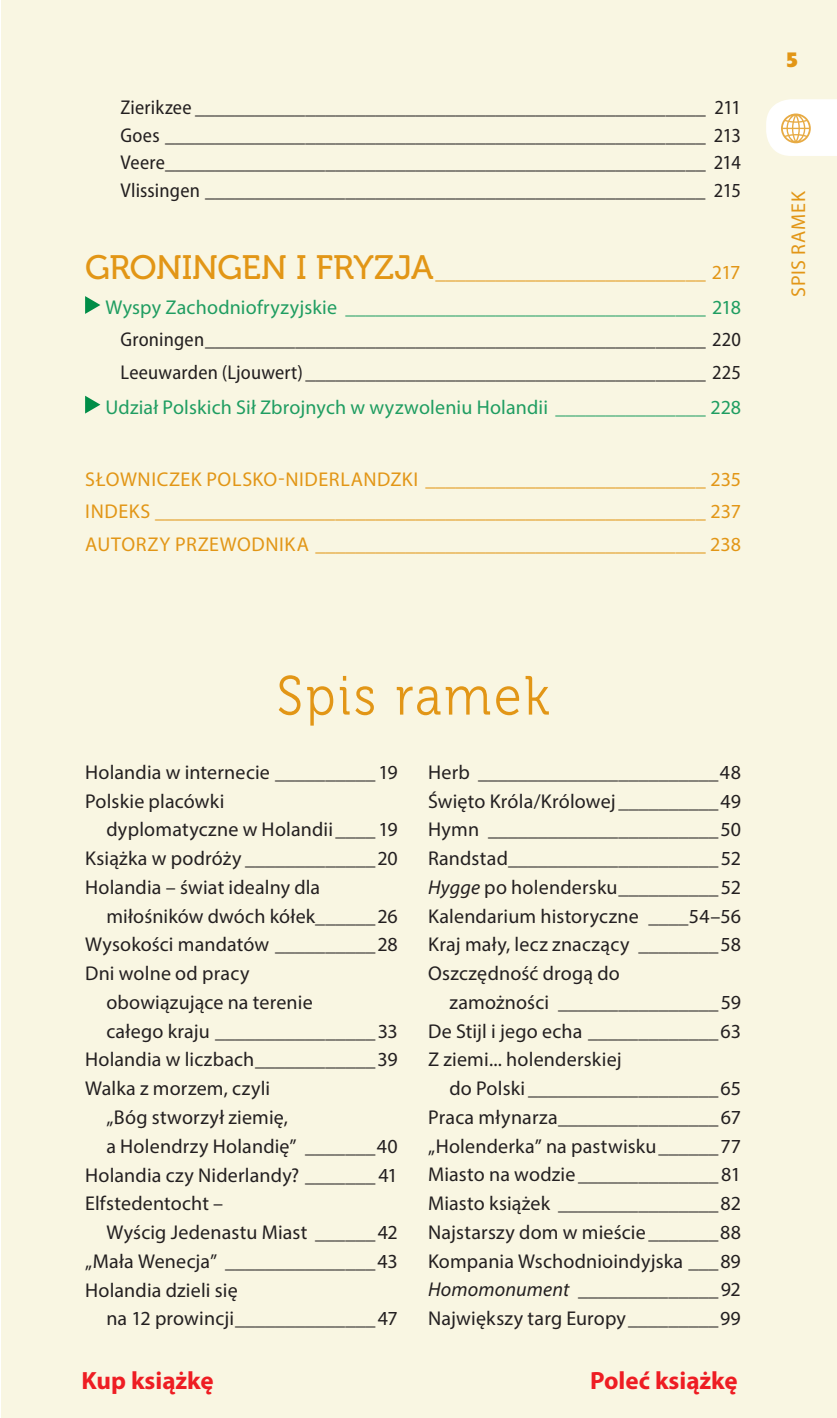
<style>
.page{position:relative;width:837px;height:1418px;background:#fff}
.page>*{position:absolute;margin:0;border:0;box-sizing:border-box;transform-origin:0 0}
.t1{font:55px "Museo 300";letter-spacing:.06em;color:#e29616;scale:.91 1}
.t2{font:700 25px "Myriad Pro";color:#ee1d23}
.t3{font:20px/28.8px "Myriad Pro";letter-spacing:.01em;color:#231f20;text-align:justify}
.t4{font:semi-condensed 20px/27.5px "Myriad Pro";letter-spacing:.01em;color:#231f20;text-align:justify}
.t5{font:20px/32.5px "Myriad Pro";letter-spacing:.03em;color:#e29616;text-align:justify}
.t6{font:20px/34.5px "Myriad Pro";letter-spacing:.005em;color:#1f9d61;text-align:right}
.t7{font:20px "EFN Olivea Nigra";color:#e29616}
.s1{font-family:"Museo 500";font-size:33.75px;color:#e29616}
.s2{color:#e29616}
.s3{font-style:italic}
</style>
<div class="page">
<div style="left:2px;top:0;width:834px;height:1417px;background:#f9f6e2"></div>
<svg style="left:766px;top:99px;width:70px;height:57px;background:#fcf6ea"></svg>
<svg style="left:85px;top:296px;width:15px;height:18px"></svg>
<svg style="left:85px;top:396px;width:15px;height:17px"></svg>
<p class="t4" style="left:120px;top:94px;width:621px">Zierikzee ___________________________________________________ 211<br>Goes ______________________________________________________ 213<br>Veere______________________________________________________ 214<br>Vlissingen __________________________________________________ 215</p>
<p class="t6" style="left:85px;top:255px;width:657px"><span class="s1">GRONINGEN I FRYZJA</span><span class="s2">___________________________ 217<br></span>Wyspy Zachodniofryzyjskie ____________________________________ 218</p>
<p class="t4" style="left:120px;top:324px;width:621px;line-height:32.5px">Groningen__________________________________________________ 220<br>Leeuwarden (Ljouwert)________________________________________ 225</p>
<p class="t6" style="left:105px;top:389px;width:637px">Udział Polskich Sił Zbrojnych w wyzwoleniu Holandii _______________ 228</p>
<p class="t5" style="left:85px;top:462px;width:657px">SŁOWNICZEK POLSKO-NIDERLANDZKI ____________________________ 235<br>INDEKS _______________________________________________________ 237<br>AUTORZY PRZEWODNIKA _______________________________________ 238</p>
<p class="t7" style="left:786px;top:46px;width:13px">5</p>
<p class="t5" style="left:781px;top:297px;width:107px;rotate:-90deg">SPIS RAMEK</p>
<h1 class="t1" style="left:277px;top:666px;width:301px">Spis ramek</h1>
<p class="t3" style="left:85px;top:757px;width:314px">Holandia w internecie __________ 19<br>Polskie placówki</p>
<p class="t3" style="left:85px;top:815px;width:314px;text-indent:21px">dyplomatyczne w Holandii____ 19<br>Książka w podróży _____________20<br>Holandia – świat idealny dla</p>
<p class="t3" style="left:106px;top:901px;width:293px">miłośników dwóch kółek______26</p>
<p class="t3" style="left:85px;top:930px;width:314px">Wysokości mandatów __________28</p>
<p class="t3" style="left:85px;top:958px;width:166px">Dni wolne od pracy</p>
<p class="t3" style="left:106px;top:987px;width:208px">obowiązujące na terenie</p>
<p class="t3" style="left:106px;top:1016px;width:293px">całego kraju ________________33</p>
<p class="t3" style="left:85px;top:1045px;width:314px">Holandia w liczbach____________39</p>
<p class="t3" style="left:85px;top:1073px;width:187px">Walka z morzem, czyli</p>
<p class="t3" style="left:106px;top:1102px;width:183px">„Bóg stworzył ziemię,</p>
<p class="t3" style="left:106px;top:1131px;width:293px">a Holendrzy Holandię” _______40</p>
<p class="t3" style="left:85px;top:1160px;width:314px">Holandia czy Niderlandy? _______ 41</p>
<p class="t3" style="left:85px;top:1188px;width:140px">Elfstedentocht –</p>
<p class="t3" style="left:106px;top:1217px;width:293px">Wyścig Jedenastu Miast ______42</p>
<p class="t3" style="left:85px;top:1246px;width:314px">„Mała Wenecja” _______________43</p>
<p class="t3" style="left:85px;top:1275px;width:154px">Holandia dzieli się</p>
<p class="t3" style="left:106px;top:1303px;width:293px">na 12 prowincji______________ 47</p>
<p class="t3" style="left:428px;top:757px;width:314px">Herb ________________________48<br>Święto Króla/Królowej __________49<br>Hymn _______________________50<br>Randstad_____________________52<br><span class="s3">Hygge</span> po holendersku__________52<br>Kalendarium historyczne ____54–56<br>Kraj mały, lecz znaczący ________58<br>Oszczędność drogą do</p>
<p class="t3" style="left:428px;top:987px;width:314px;text-indent:21px">zamożności ________________59<br>De Stijl i jego echa _____________63<br>Z ziemi... holenderskiej</p>
<p class="t3" style="left:428px;top:1073px;width:314px;text-indent:21px">do Polski ___________________65<br>Praca młynarza________________67 „Holenderka” na pastwisku______77<br>Miasto na wodzie ______________ 81<br>Miasto książek ________________82<br>Najstarszy dom w mieście _______88<br>Kompania Wschodnioindyjska ___89<br><span class="s3">Homomonument</span> ______________92<br>Największy targ Europy_________99</p>
<p class="t2" style="left:81px;top:1364px;width:134px">Kup książkę</p>
<p class="t2" style="left:590px;top:1364px;width:149px">Poleć książkę</p>
</div>
